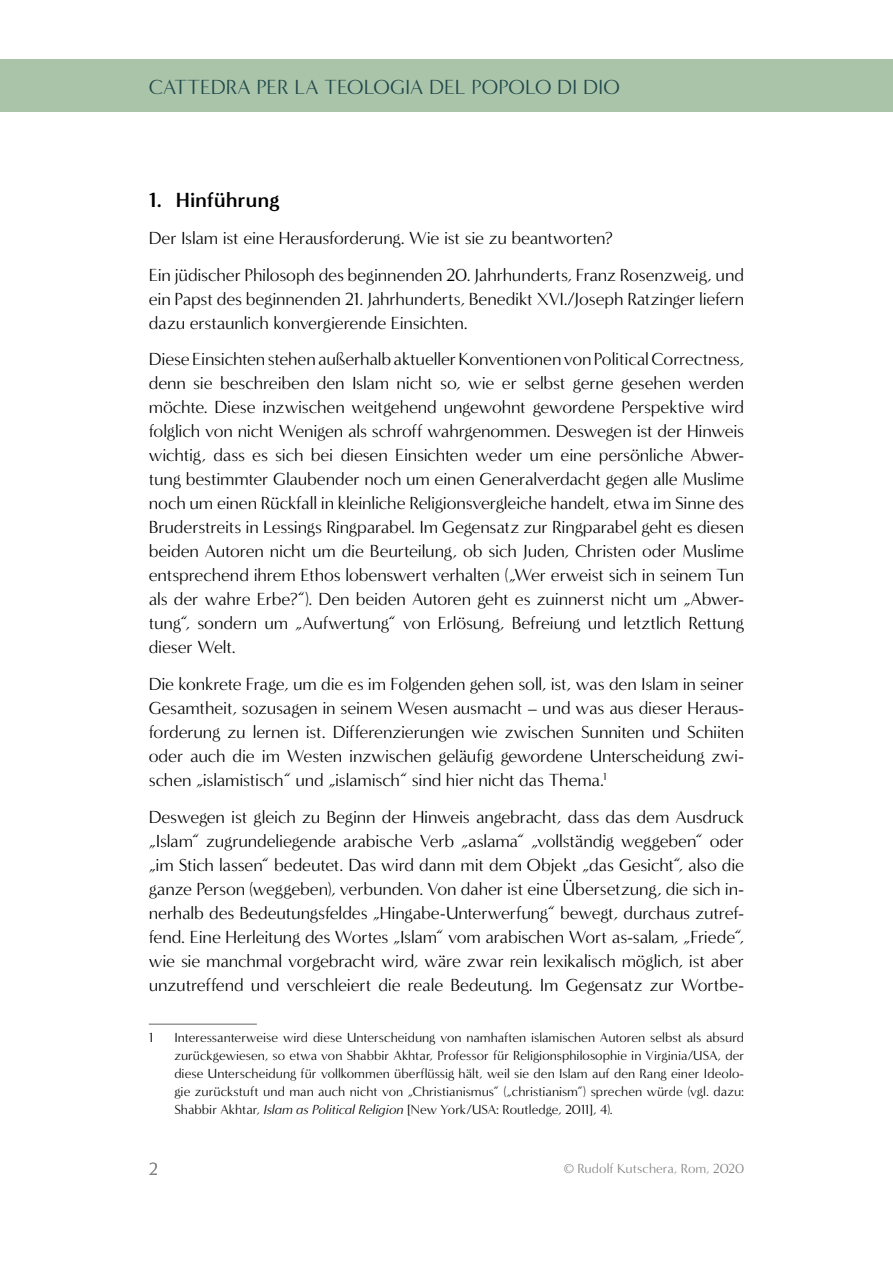
<style>
.page{position:relative;width:893px;height:1263px;background:#fff}
.page>*{position:absolute;margin:0;border:0;box-sizing:border-box;transform-origin:0 0}
.t1{font:21px "Minerva Modern";color:#20484b}
.t2{font:700 21px "Minerva Modern";color:#000}
.t3{font:18px/24px "Minerva Modern";letter-spacing:-.015em;color:#000;text-align:justify}
.t4{font:18px "Minerva Modern";color:#808285}
.t5{font:13.5px/18px "Minerva Modern";letter-spacing:-.005em;color:#000;text-align:justify}
.t6{font:13.5px "Minerva Modern";letter-spacing:-.01em;color:#808285}
.s1{font-style:italic}
</style>
<div class="page">
<div style="left:0;top:60px;width:893px;height:52px;background:#aac4aa"></div>
<hr style="left:149px;top:1024px;width:108px;height:1px;background:#636466">
<p class="t1" style="left:149px;top:74px;width:473px">cattedra per la teologia del popolo di dio</p>
<p class="t2" style="left:149px;top:187px;width:132px">1. Hinführung</p>
<p class="t3" style="left:149px;top:220px;width:597px;line-height:36.8px">Der Islam ist eine Herausforderung. Wie ist sie zu beantworten?<br>Ein jüdischer Philosoph des beginnenden 20. Jahrhunderts, Franz Rosenzweig, und</p>
<p class="t3" style="left:149px;top:287px;width:597px">ein Papst des beginnenden 21. Jahrhunderts, Benedikt XVI./Joseph Ratzinger liefern dazu erstaunlich konvergierende Einsichten.</p>
<p class="t3" style="left:149px;top:348px;width:597px">Diese Einsichten stehen außerhalb aktueller Konventionen von Political Correctness, denn sie beschreiben den Islam nicht so, wie er selbst gerne gesehen werden möchte. Diese inzwischen weitgehend ungewohnt gewordene Perspektive wird folglich von nicht Wenigen als schroff wahrgenommen. Deswegen ist der Hinweis wichtig, dass es sich bei diesen Einsichten weder um eine persönliche Abwer&shy;tung bestimmter Glaubender noch um einen Generalverdacht gegen alle Muslime noch um einen Rückfall in kleinliche Religionsvergleiche handelt, etwa im Sinne des Bruderstreits in Lessings Ringparabel. Im Gegensatz zur Ringparabel geht es diesen beiden Autoren nicht um die Beurteilung, ob sich Juden, Christen oder Muslime entsprechend ihrem Ethos lobenswert verhalten („Wer erweist sich in seinem Tun als der wahre Erbe?“). Den beiden Autoren geht es zuinnerst nicht um „Abwer&shy;tung“, sondern um „Aufwertung“ von Erlösung, Befreiung und letztlich Rettung dieser Welt.</p>
<p class="t3" style="left:149px;top:672px;width:597px">Die konkrete Frage, um die es im Folgenden gehen soll, ist, was den Islam in seiner Gesamtheit, sozusagen in seinem Wesen ausmacht – und was aus dieser Heraus&shy;forderung zu lernen ist. Differenzierungen wie zwischen Sunniten und Schiiten oder auch die im Westen inzwischen geläufig gewordene Unterscheidung zwi&shy;schen „islamistisch“ und „islamisch“ sind hier nicht das Thema.<sup>1</sup></p>
<p class="t3" style="left:149px;top:805px;width:597px">Deswegen ist gleich zu Beginn der Hinweis angebracht, dass das dem Ausdruck „Islam“ zugrundeliegende arabische Verb „aslama“ „vollständig weggeben“ oder „im Stich lassen“ bedeutet. Das wird dann mit dem Objekt „das Gesicht“, also die ganze Person (weggeben), verbunden. Von daher ist eine Übersetzung, die sich in&shy;nerhalb des Bedeutungsfeldes „Hingabe-Unterwerfung“ bewegt, durchaus zutref&shy;fend. Eine Herleitung des Wortes „Islam“ vom arabischen Wort as-salam, „Friede“, wie sie manchmal vorgebracht wird, wäre zwar rein lexikalisch möglich, ist aber unzutreffend und verschleiert die reale Bedeutung. Im Gegensatz zur Wortbe-</p>
<p class="t5" style="left:149px;top:1029px;width:6px">1</p>
<p class="t5" style="left:174px;top:1029px;width:571px">Interessanterweise wird diese Unterscheidung von namhaften islamischen Autoren selbst als absurd zurückgewiesen, so etwa von Shabbir Akhtar, Professor für Religionsphilosophie in Virginia/USA, der diese Unterscheidung für vollkommen überflüssig hält, weil sie den Islam auf den Rang einer Ideolo&shy;gie zurückstuft und man auch nicht von „Christianismus“ („christianism“) sprechen würde (vgl. dazu:<br>Shabbir Akhtar, <span class="s1">Islam as Political Religion</span> [New York/USA: Routledge, 2011], 4).</p>
<p class="t4" style="left:149px;top:1159px;width:11px">2</p>
<p class="t6" style="left:564px;top:1161px;width:182px">© Rudolf Kutschera, Rom, 2020</p>
</div>
